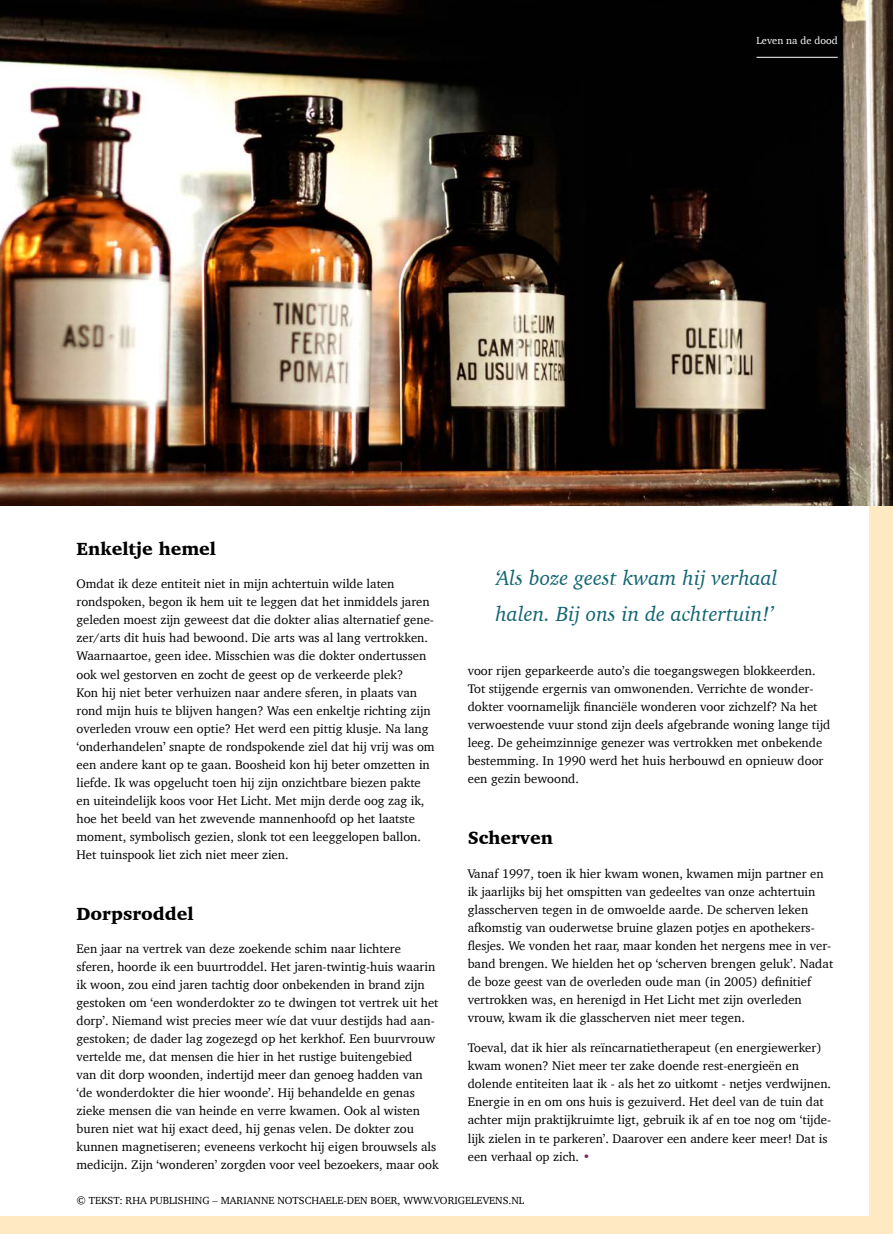
<style>
.page{position:relative;width:893px;height:1234px;background:#fff}
.page>*{position:absolute;margin:0;border:0;box-sizing:border-box;transform-origin:0 0}
.t1{font:italic 21px/36px "Charter";color:#126571}
.t2{font:900 18px "Charter";color:#000}
.t3{font:12.75px/18px "Charter";color:#000}
.t4{font:10.5px "Charter";color:#000}
.t5{font:10.5px "Charter";color:#fff}
.s1{color:#7b285f}
</style>
<div class="page">
<div style="left:0;top:0;width:893px;height:1233px;background:#fee9c2"></div>
<div style="left:0;top:16px;width:869px;height:1199px;background:#fff"></div>
<img style="left:0;top:0;width:893px;height:505px">
<hr style="left:756px;top:57px;width:82px;height:1px;background:#fff">
<p class="t5" style="left:756px;top:32px;width:83px">Leven na de dood</p>
<h2 class="t2" style="left:77px;top:538px;width:141px">Enkeltje hemel</h2>
<p class="t3" style="left:77px;top:574px;width:360px">Omdat ik deze entiteit niet in mijn achtertuin wilde laten rondspoken, begon ik hem uit te leggen dat het inmiddels jaren geleden moest zijn geweest dat die dokter alias alternatief gene&shy;zer/arts dit huis had bewoond. Die arts was al lang vertrokken.<br>Waarnaartoe, geen idee. Misschien was die dokter ondertussen ook wel gestorven en zocht de geest op de verkeerde plek?<br>Kon hij niet beter verhuizen naar andere sferen, in plaats van rond mijn huis te blijven hangen? Was een enkeltje richting zijn overleden vrouw een optie? Het werd een pittig klusje. Na lang ‘onderhandelen’ snapte de rondspokende ziel dat hij vrij was om een andere kant op te gaan. Boosheid kon hij beter omzetten in liefde. Ik was opgelucht toen hij zijn onzichtbare biezen pakte en uiteindelijk koos voor Het Licht. Met mijn derde oog zag ik, hoe het beeld van het zwevende mannenhoofd op het laatste moment, symbolisch gezien, slonk tot een leeggelopen ballon.<br>Het tuinspook liet zich niet meer zien.</p>
<h2 class="t2" style="left:77px;top:902px;width:119px">Dorpsroddel</h2>
<p class="t3" style="left:77px;top:939px;width:364px">Een jaar na vertrek van deze zoekende schim naar lichtere sferen, hoorde ik een buurtroddel. Het jaren-twintig-huis waarin ik woon, zou eind jaren tachtig door onbekenden in brand zijn gestoken om ‘een wonderdokter zo te dwingen tot vertrek uit het dorp’. Niemand wist precies meer wíe dat vuur destijds had aan&shy;gestoken; de dader lag zogezegd op het kerkhof. Een buurvrouw vertelde me, dat mensen die hier in het rustige buitengebied<br>van dit dorp woonden, indertijd meer dan genoeg hadden van ‘de wonderdokter die hier woonde’. Hij behandelde en genas zieke mensen die van heinde en verre kwamen. Ook al wisten buren niet wat hij exact deed, hij genas velen. De dokter zou kunnen magnetiseren; eveneens verkocht hij eigen brouwsels als medicijn. Zijn ‘wonderen’ zorgden voor veel bezoekers, maar ook</p>
<h1 class="t1" style="left:495px;top:560px;width:284px">‘Als boze geest kwam hij verhaal halen. Bij ons in de achtertuin!’</h1>
<p class="t3" style="left:468px;top:661px;width:364px">voor rijen geparkeerde auto’s die toegangswegen blokkeerden.<br>Tot stijgende ergernis van omwonenden. Verrichte de wonder&shy;dokter voornamelijk financiële wonderen voor zichzelf? Na het verwoestende vuur stond zijn deels afgebrande woning lange tijd leeg. De geheimzinnige genezer was vertrokken met onbekende bestemming. In 1990 werd het huis herbouwd en opnieuw door een gezin bewoond.</p>
<h2 class="t2" style="left:468px;top:827px;width:87px">Scherven</h2>
<p class="t3" style="left:468px;top:863px;width:367px">Vanaf 1997, toen ik hier kwam wonen, kwamen mijn partner en ik jaarlijks bij het omspitten van gedeeltes van onze achtertuin glasscherven tegen in de omwoelde aarde. De scherven leken afkomstig van ouderwetse bruine glazen potjes en apothekers&shy;flesjes. We vonden het raar, maar konden het nergens mee in ver&shy;band brengen. We hielden het op ‘scherven brengen geluk’. Nadat de boze geest van de overleden oude man (in 2005) definitief vertrokken was, en herenigd in Het Licht met zijn overleden vrouw, kwam ik die glasscherven niet meer tegen.</p>
<p class="t3" style="left:468px;top:1038px;width:365px">Toeval, dat ik hier als reïncarnatietherapeut (en energiewerker) kwam wonen? Niet meer ter zake doende rest-energieën en dolende entiteiten laat ik - als het zo uitkomt - netjes verdwijnen.<br>Energie in en om ons huis is gezuiverd. Het deel van de tuin dat achter mijn praktijkruimte ligt, gebruik ik af en toe nog om ‘tijde&shy;lijk zielen in te parkeren’. Daarover een andere keer meer! Dat is een verhaal op zich. <span class="s1">•</span></p>
<p class="t4" style="left:77px;top:1190px;width:449px">© TEKST: RHA PUBLISHING – MARIANNE NOTSCHAELE-DEN BOER, WWW.VORIGELEVENS.NL</p>
</div>
